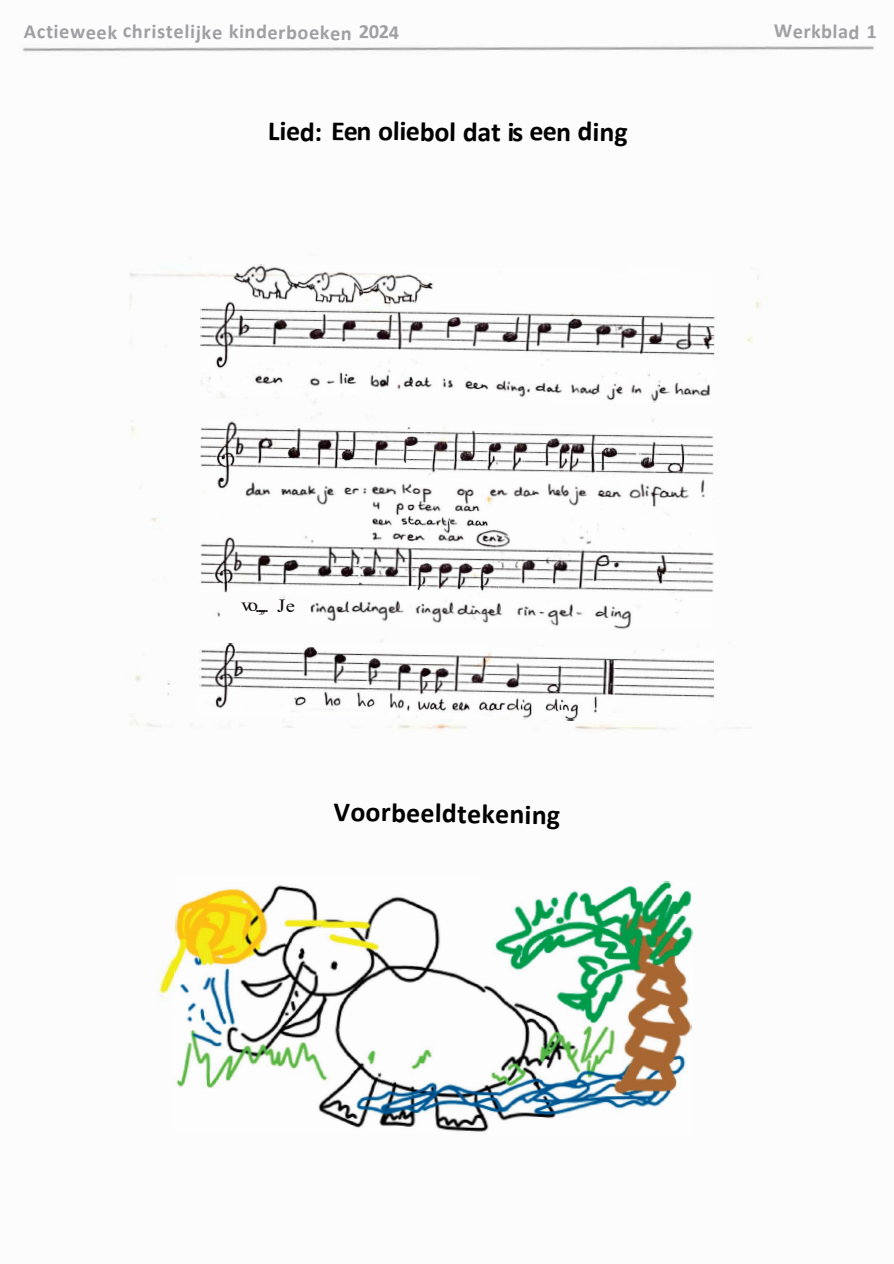
<style>
.page{position:relative;width:894px;height:1264px;background:#fff}
.page>*{position:absolute;margin:0;border:0;box-sizing:border-box;transform-origin:0 0}
.t1{font:700 27.75px "Calibri";color:#000}
.t2{font:700 20.25px "Calibri";color:#a0a0a4}
.t3{font:18.75px "Times New Roman";color:#0c0709;scale:1.09 1}
</style>
<div class="page">
<img style="left:22px;top:45px;width:852px;height:956px">
<img style="left:200px;top:264px;width:513px;height:139px">
<img style="left:198px;top:421px;width:517px;height:210px">
<img style="left:199px;top:643px;width:514px;height:78px">
<img style="left:173px;top:874px;width:519px;height:258px">
<p class="t2" style="left:24px;top:14px;width:376px;rotate:1deg">Actieweek christelijke kinderboeken 2024</p>
<p class="t2" style="left:774px;top:16px;width:104px;rotate:1deg">Werkblad 1</p>
<h1 class="t1" style="left:268px;top:109px;width:361px;rotate:1deg">Lied: Een oliebol dat is een ding</h1>
<p class="t3" style="left:241px;top:591px;width:51px;rotate:1deg">vo..,,.. J e</p>
<h1 class="t1" style="left:334px;top:791px;width:228px;rotate:1deg">Voorbeeldtekening</h1>
</div>
